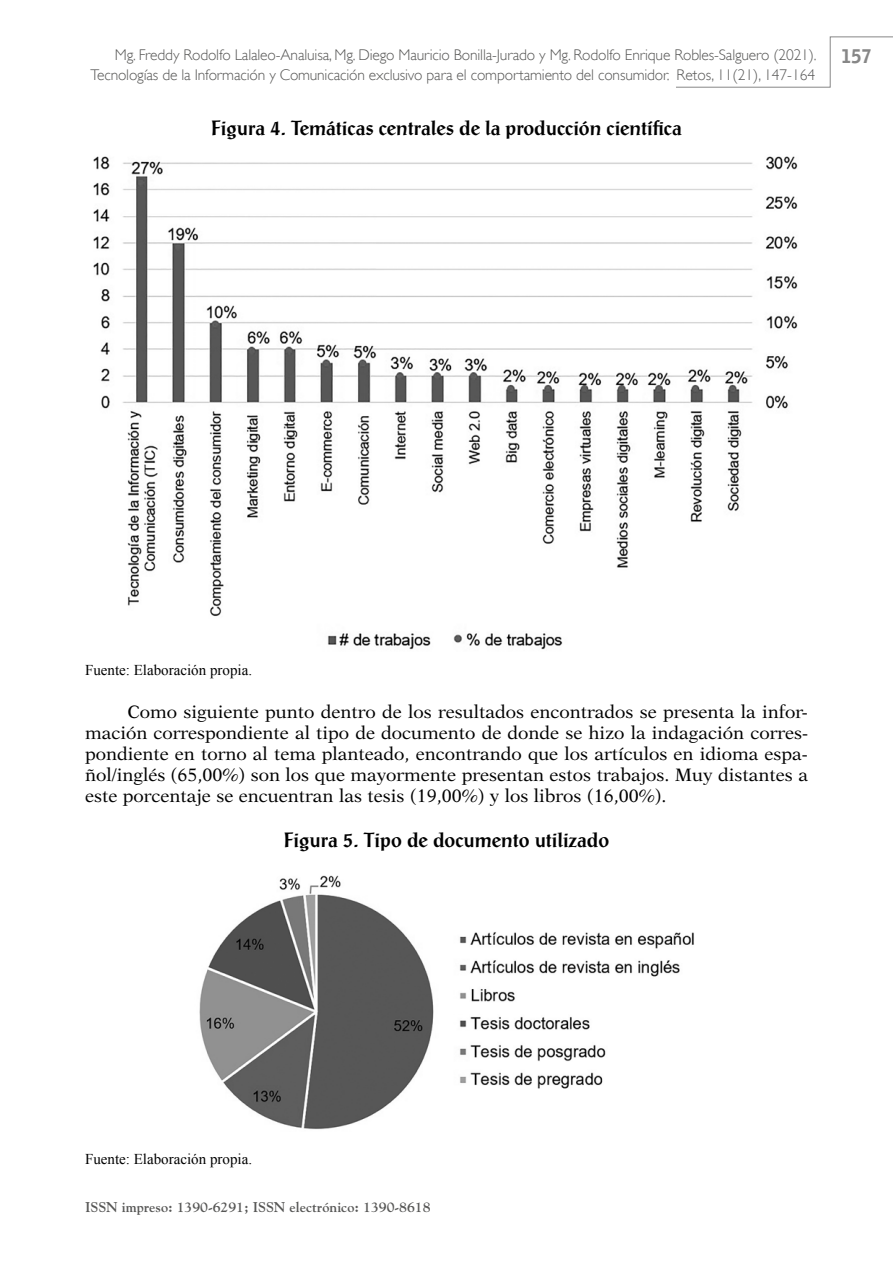
<style>
.page{position:relative;width:893px;height:1263px;background:#fff}
.page>*{position:absolute;margin:0;border:0;box-sizing:border-box;transform-origin:0 0}
.t1{font:700 20.1px "Post Antiqua";color:#000}
.t2{font:900 18.75px "Bell Gothic Std";color:#878787;scale:.95 1}
.t3{font:18px/21px "New Aster LT Std";color:#000;text-align:justify}
.t4{font:300 15.45px/20.1px "Gill Sans";letter-spacing:-.01em;color:#575756;text-align:right}
.t5{font:15px "Times New Roman";color:#000}
.t6{font:700 14.1px "Goudy";color:#575756}
</style>
<div class="page">
<svg style="left:676px;top:36px;width:217px;height:52px"></svg>
<img style="left:93px;top:156px;width:705px;height:494px">
<img style="left:199px;top:875px;width:495px;height:255px">
<p class="t4" style="left:90px;top:45px;width:728px">Mg. Freddy Rodolfo Lalaleo-Analuisa, Mg. Diego Mauricio Bonilla-Jurado y Mg. Rodolfo Enrique Robles-Salguero (2021).<br>Tecnologías de la Información y Comunicación exclusivo para el comportamiento del consumidor. Retos, 11(21), 147-164</p>
<p class="t2" style="left:842px;top:45px;width:33px">157</p>
<p class="t1" style="left:211px;top:116px;width:472px">Figura 4. Temáticas centrales de la producción científica</p>
<p class="t5" style="left:85px;top:660px;width:169px">Fuente: Elaboración propia.</p>
<p class="t3" style="left:85px;top:701px;width:724px;text-indent:43px">Como siguiente punto dentro de los resultados encontrados se presenta la infor&shy;mación correspondiente al tipo de documento de donde se hizo la indagación corres&shy;pondiente en torno al tema planteado, encontrando que los artículos en idioma espa&shy;ñol/inglés (65,00%) son los que mayormente presentan estos trabajos. Muy distantes a este porcentaje se encuentran las tesis (19,00%) y los libros (16,00%).</p>
<p class="t1" style="left:284px;top:828px;width:327px">Figura 5. Tipo de documento utilizado</p>
<p class="t5" style="left:85px;top:1149px;width:169px">Fuente: Elaboración propia.</p>
<p class="t6" style="left:85px;top:1198px;width:347px">ISSN impreso: 1390-6291; ISSN electrónico: 1390-8618</p>
</div>
